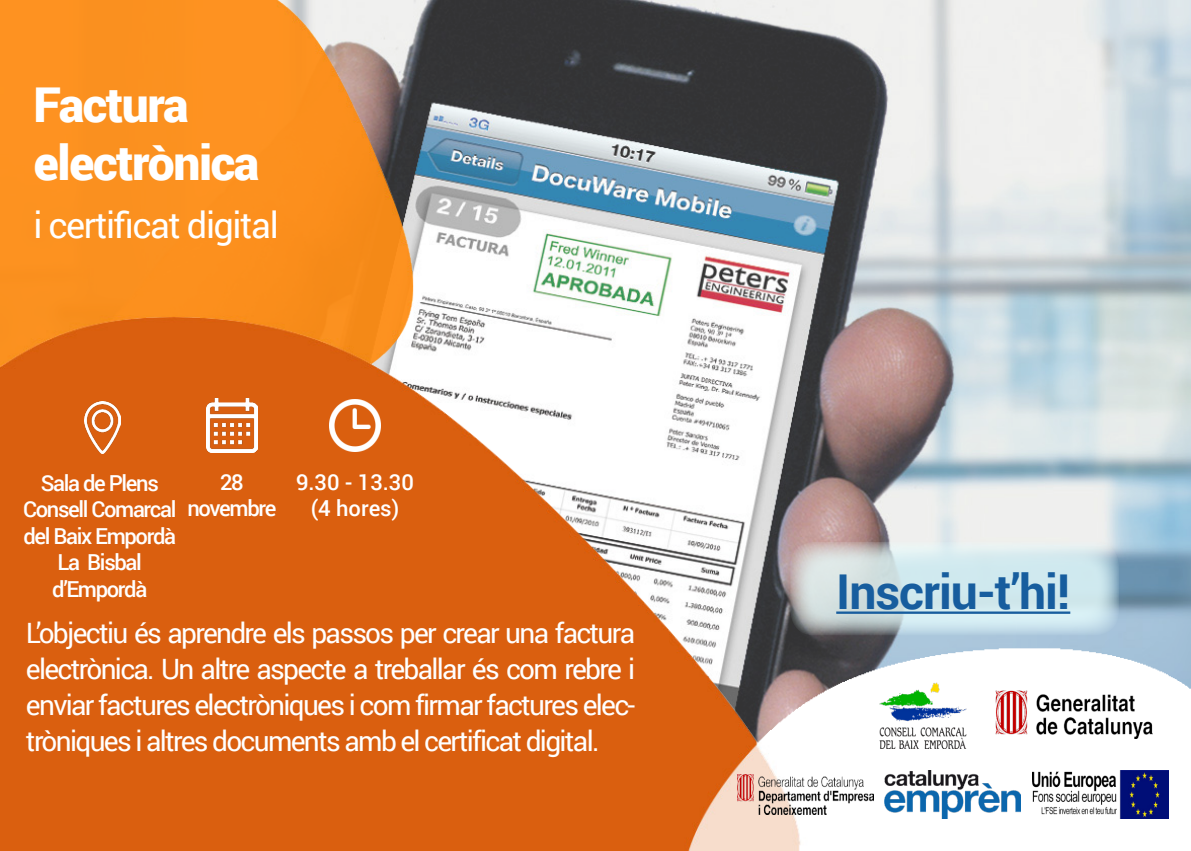
<style>
.page{position:relative;width:1191px;height:851px;background:#fff}
.page>*{position:absolute;margin:0;border:0;box-sizing:border-box;transform-origin:0 0}
.t1{font:900 48px "Roboto";letter-spacing:-.03em;color:#fff}
.t2{font:700 48px "Roboto";letter-spacing:-.02em;color:#175d9e}
.t3{font:36px "Roboto";letter-spacing:-.04em;color:#fff}
.t4{font:28px/36px "Roboto";letter-spacing:-.06em;color:#fff;text-align:justify}
.t5{font:500 22px "Roboto";letter-spacing:-.06em;color:#fff}
</style>
<div class="page">
<img style="left:0;top:0;width:1191px;height:850px">
<img style="left:873px;top:680px;width:96px;height:68px">
<img style="left:995px;top:690px;width:157px;height:48px">
<img style="left:737px;top:774px;width:136px;height:39px">
<img style="left:884px;top:770px;width:136px;height:48px">
<img style="left:1032px;top:770px;width:136px;height:48px">
<img style="left:207px;top:398px;width:50px;height:54px">
<img style="left:329px;top:399px;width:51px;height:52px">
<img style="left:84px;top:401px;width:36px;height:52px">
<svg style="left:790px;top:541px;width:329px;height:94px;background:#cadce1"></svg>
<hr style="left:836px;top:611px;width:234px;height:2px;background:#175d9e">
<p class="t1" style="left:33px;top:71px;width:157px">Factura</p>
<p class="t1" style="left:33px;top:129px;width:227px">electrònica</p>
<p class="t3" style="left:33px;top:199px;width:247px">i certificat digital</p>
<p class="t5" style="left:41px;top:467px;width:120px">Sala de Plens</p>
<p class="t5" style="left:23px;top:494px;width:155px">Consell Comarcal</p>
<p class="t5" style="left:23px;top:520px;width:154px">del Baix Empordà</p>
<p class="t5" style="left:58px;top:547px;width:86px">La Bisbal</p>
<p class="t5" style="left:52px;top:573px;width:97px">d’Empordà</p>
<p class="t5" style="left:220px;top:466px;width:25px">28</p>
<p class="t5" style="left:187px;top:492px;width:90px">novembre</p>
<p class="t5" style="left:296px;top:466px;width:119px">9.30 - 13.30</p>
<p class="t5" style="left:311px;top:492px;width:90px">(4 hores)</p>
<p class="t4" style="left:26px;top:614px;width:611px">L’objectiu és aprendre els passos per crear una factura electrònica. Un altre aspecte a treballar és com rebre i enviar factures electròniques i com firmar factures elec&shy;tròniques i altres documents amb el certificat digital.</p>
<h1 class="t2" style="left:836px;top:558px;width:235px">Inscriu-t’hi!</h1>
</div>
